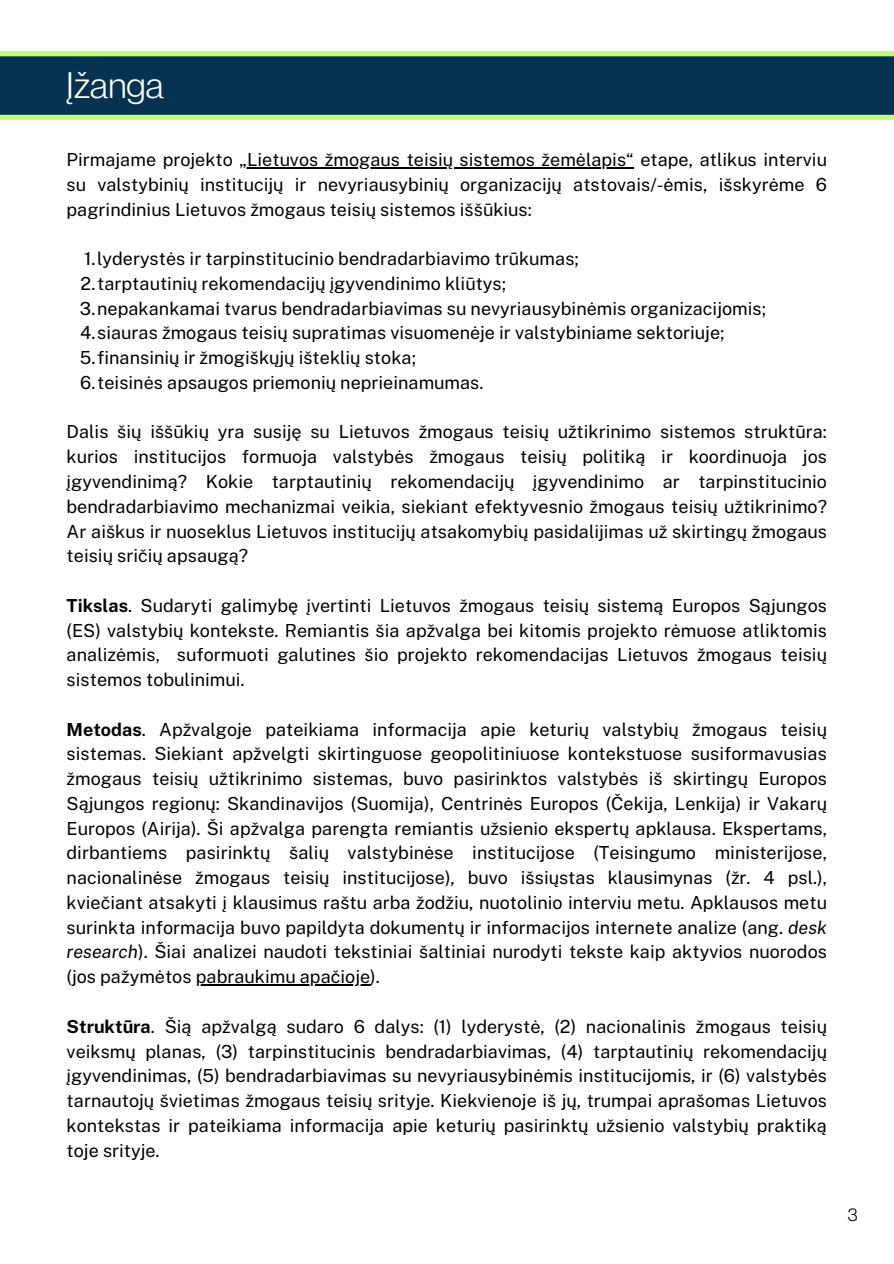
<style>
.page{position:relative;width:894px;height:1264px;background:#fff}
.page>*{position:absolute;margin:0;border:0;box-sizing:border-box;transform-origin:0 0}
.t1{font:36px "Neue Montreal";color:#fff}
.t2{font:18px/24.8px "Public Sans";color:#000;text-align:justify}
.t3{font:18px "Neue Montreal";color:#000}
.s1{font-weight:700}
.s2{font-style:italic}
</style>
<div class="page">
<svg style="left:0;top:52px;width:893px;height:67px;background:#1c4c54"></svg>
<hr style="left:239px;top:167px;width:394px;height:1px;background:#000">
<hr style="left:196px;top:984px;width:174px;height:1px;background:#000">
<h1 class="t1" style="left:67px;top:63px;width:99px">Įžanga</h1>
<p class="t2" style="left:67px;top:147px;width:761px">Pirmajame projekto „Lietuvos žmogaus teisių sistemos žemėlapis“ etape, atlikus interviu</p>
<p class="t2" style="left:67px;top:172px;width:761px">su valstybinių institucijų ir nevyriausybinių organizacijų atstovais/-ėmis, išskyrėme 6 pagrindinius Lietuvos žmogaus teisių sistemos iššūkius:</p>
<p class="t2" style="left:84px;top:246px;width:496px">1.lyderystės ir tarpinstitucinio bendradarbiavimo trūkumas;</p>
<p class="t2" style="left:81px;top:271px;width:427px">2.tarptautinių rekomendacijų įgyvendinimo kliūtys;</p>
<p class="t2" style="left:80px;top:296px;width:687px">3.nepakankamai tvarus bendradarbiavimas su nevyriausybinėmis organizacijomis;</p>
<p class="t2" style="left:80px;top:320px;width:645px">4.siauras žmogaus teisių supratimas visuomenėje ir valstybiniame sektoriuje;</p>
<p class="t2" style="left:80px;top:345px;width:337px">5.finansinių ir žmogiškųjų išteklių stoka;</p>
<p class="t2" style="left:80px;top:370px;width:405px">6.teisinės apsaugos priemonių neprieinamumas.</p>
<p class="t2" style="left:67px;top:419px;width:761px">Dalis šių iššūkių yra susiję su Lietuvos žmogaus teisių užtikrinimo sistemos struktūra: kurios institucijos formuoja valstybės žmogaus teisių politiką ir koordinuoja jos įgyvendinimą? Kokie tarptautinių rekomendacijų įgyvendinimo ar tarpinstitucinio bendradarbiavimo mechanizmai veikia, siekiant efektyvesnio žmogaus teisių užtikrinimo?<br>Ar aiškus ir nuoseklus Lietuvos institucijų atsakomybių pasidalijimas už skirtingų žmogaus teisių sričių apsaugą?</p>
<p class="t2" style="left:67px;top:593px;width:761px"><span class="s1">Tikslas</span>. Sudaryti galimybę įvertinti Lietuvos žmogaus teisių sistemą Europos Sąjungos (ES) valstybių kontekste. Remiantis šia apžvalga bei kitomis projekto rėmuose atliktomis analizėmis, suformuoti galutines šio projekto rekomendacijas Lietuvos žmogaus teisių sistemos tobulinimui.</p>
<p class="t2" style="left:67px;top:716px;width:761px"><span class="s1">Metodas</span>. Apžvalgoje pateikiama informacija apie keturių valstybių žmogaus teisių sistemas. Siekiant apžvelgti skirtinguose geopolitiniuose kontekstuose susiformavusias žmogaus teisių užtikrinimo sistemas, buvo pasirinktos valstybės iš skirtingų Europos Sąjungos regionų: Skandinavijos (Suomija), Centrinės Europos (Čekija, Lenkija) ir Vakarų Europos (Airija). Ši apžvalga parengta remiantis užsienio ekspertų apklausa. Ekspertams, dirbantiems pasirinktų šalių valstybinėse institucijose (Teisingumo ministerijose, nacionalinėse žmogaus teisių institucijose), buvo išsiųstas klausimynas (žr. 4 psl.), kviečiant atsakyti į klausimus raštu arba žodžiu, nuotolinio interviu metu. Apklausos metu surinkta informacija buvo papildyta dokumentų ir informacijos internete analize (ang. <span class="s2">desk research</span>). Šiai analizei naudoti tekstiniai šaltiniai nurodyti tekste kaip aktyvios nuorodos (jos pažymėtos pabraukimu apačioje).</p>
<p class="t2" style="left:67px;top:1013px;width:761px"><span class="s1">Struktūra</span>. Šią apžvalgą sudaro 6 dalys: (1) lyderystė, (2) nacionalinis žmogaus teisių veiksmų planas, (3) tarpinstitucinis bendradarbiavimas, (4) tarptautinių rekomendacijų įgyvendinimas, (5) bendradarbiavimas su nevyriausybinėmis institucijomis, ir (6) valstybės tarnautojų švietimas žmogaus teisių srityje. Kiekvienoje iš jų, trumpai aprašomas Lietuvos kontekstas ir pateikiama informacija apie keturių pasirinktų užsienio valstybių praktiką toje srityje.</p>
<p class="t3" style="left:847px;top:1202px;width:11px">3</p>
</div>
